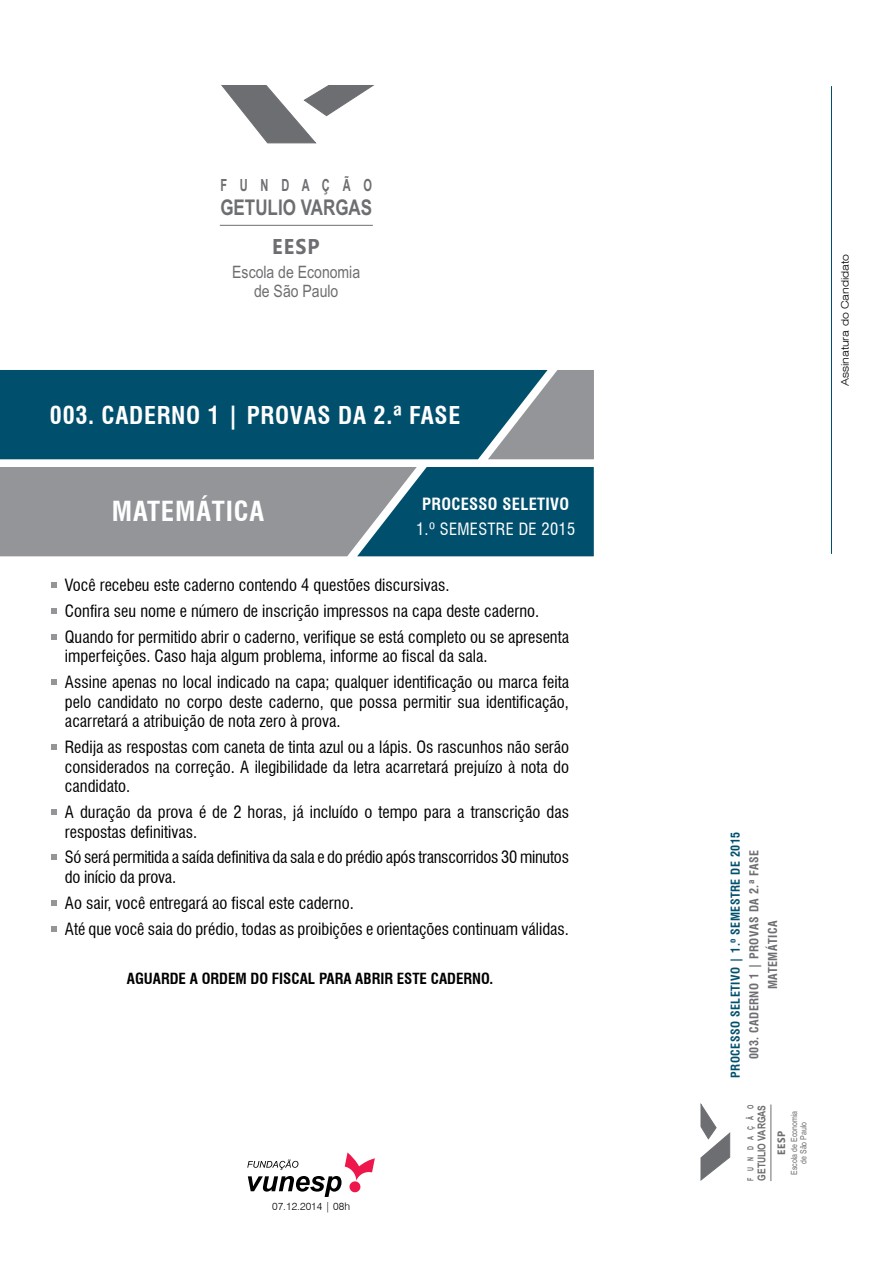
<style>
.page{position:relative;width:893px;height:1263px;background:#fff}
.page>*{position:absolute;margin:0;border:0;box-sizing:border-box;transform-origin:0 0}
.t1{font:700 condensed 27px "Swiss 721 BT";letter-spacing:.03em;color:#fff}
.t2{font:700 condensed 24px "Swiss 721 BT";letter-spacing:.03em;color:#fff}
.t3{font:700 21.6px "Arial Narrow";color:#6d6e71;scale:.96 1}
.t4{font:700 21.45px "Ebrima";color:#6d6e71;scale:.92 1}
.t5{font:17.1px/19px "Arial";color:#6d6e71;text-align:center;scale:.82 1}
.t6{font:700 16.8px "Arial Narrow";letter-spacing:.95em;color:#6d6e71;scale:.8 1}
.t7{font:condensed 16.5px/19.5px "Swiss 721 BT";color:#000}
.t8{font:condensed 16.5px "Swiss 721 BT";letter-spacing:.02em;color:#fff}
.t9{font:700 condensed 16.5px "Swiss 721 BT";letter-spacing:.02em;color:#fff}
.t10{font:700 condensed 15px "Swiss 721 BT";color:#000}
.t11{font:700 condensed 12px/18.6px "Swiss 721 BT";letter-spacing:.04em;color:#6d6e71;text-align:center}
.t12{font:700 condensed 12px "Swiss 721 BT";letter-spacing:.04em;color:#004f6d}
.t13{font:700 10.8px "Arial Narrow";color:#6d6e71;scale:.96 1}
.t14{font:700 10.65px "Ebrima";color:#6d6e71;scale:.92 1}
.t15{font:300 expanded 10.5px "Swiss 721 BT";color:#000}
.t16{font:300 10.5px "Swiss 721 BT";color:#000}
.t17{font:8.55px/9.6px "Arial";color:#6d6e71;text-align:center;scale:.82 1}
.t18{font:700 8.4px "Arial Narrow";letter-spacing:.95em;color:#6d6e71;scale:.8 1}
</style>
<div class="page">
<svg style="left:51px;top:582px;width:6px;height:6px"></svg>
<svg style="left:51px;top:608px;width:6px;height:6px"></svg>
<svg style="left:51px;top:634px;width:6px;height:6px"></svg>
<svg style="left:51px;top:679px;width:6px;height:6px"></svg>
<svg style="left:51px;top:744px;width:6px;height:6px"></svg>
<svg style="left:51px;top:809px;width:6px;height:6px"></svg>
<svg style="left:51px;top:854px;width:6px;height:6px"></svg>
<svg style="left:51px;top:900px;width:6px;height:6px"></svg>
<svg style="left:51px;top:926px;width:6px;height:5px"></svg>
<svg style="left:247px;top:1152px;width:128px;height:45px"></svg>
<hr style="left:220px;top:225px;width:153px;height:1px;background:#6d6e71">
<svg style="left:222px;top:85px;width:152px;height:58px"></svg>
<svg style="left:0;top:467px;width:594px;height:89px;background:#627f8b"></svg>
<div style="left:0;top:370px;width:488px;height:89px;background:#004f6d"></div>
<svg style="left:488px;top:370px;width:106px;height:89px;background:#788d96"></svg>
<hr style="left:771px;top:1104px;width:1px;height:77px;background:#6d6e71">
<svg style="left:701px;top:1104px;width:29px;height:76px"></svg>
<hr style="left:831px;top:86px;width:1px;height:468px;background:#004f6d">
<p class="t6" style="left:220px;top:176px;width:191px">FUNDAÇÃO</p>
<h3 class="t3" style="left:220px;top:195px;width:160px">GETULIO VARGAS</h3>
<h3 class="t4" style="left:272px;top:234px;width:53px">EESP</h3>
<p class="t5" style="left:232px;top:262px;width:158px">Escola de Economia de São Paulo</p>
<h2 class="t2" style="left:50px;top:401px;width:412px">003. CADERNO 1 | PROVAS DA 2.ª FASE</h2>
<h1 class="t1" style="left:112px;top:494px;width:152px">MATEMÁTICA</h1>
<p class="t9" style="left:422px;top:494px;width:149px">PROCESSO SELETIVO</p>
<p class="t8" style="left:416px;top:519px;width:161px">1.º semestre de 2015</p>
<p class="t7" style="left:65px;top:572px;width:506px;line-height:26px">Você recebeu este caderno contendo 4 questões discursivas.<br>Confira seu nome e número de inscrição impressos na capa deste caderno.<br>Quando for permitido abrir o caderno, verifique se está completo ou se apresenta</p>
<p class="t7" style="left:65px;top:643px;width:506px;line-height:25.8px">imperfeições. Caso haja algum problema, informe ao fiscal da sala.<br>Assine apenas no local indicado na capa; qualquer identificação ou marca feita</p>
<p class="t7" style="left:65px;top:692px;width:506px">pelo candidato no corpo deste caderno, que possa permitir sua identificação, acarretará a atribuição de nota zero à prova.</p>
<p class="t7" style="left:65px;top:737px;width:506px;text-align:justify">Redija as respostas com caneta de tinta azul ou a lápis. Os rascunhos não serão considerados na correção. A ilegibilidade da letra acarretará prejuízo à nota do candidato.</p>
<p class="t7" style="left:65px;top:802px;width:506px">A duração da prova é de 2 horas, já incluído o tempo para a transcrição das respostas definitivas.</p>
<p class="t7" style="left:65px;top:848px;width:505px">Só será permitida a saída definitiva da sala e do prédio após transcorridos 30 minutos do início da prova.</p>
<p class="t7" style="left:65px;top:890px;width:506px;line-height:26px">Ao sair, você entregará ao fiscal este caderno.<br>Até que você saia do prédio, todas as proibições e orientações continuam válidas.</p>
<p class="t10" style="left:127px;top:969px;width:368px">AGUARDE A ORDEM DO FISCAL PARA ABRIR ESTE CADERNO.</p>
<p class="t16" style="left:272px;top:1200px;width:79px">07.12.2014 | 08h</p>
<p class="t15" style="left:839px;top:386px;width:134px;rotate:-90deg">Assinatura do Candidato</p>
<p class="t12" style="left:728px;top:1078px;width:247px;rotate:-90deg">PROCESSO SELETIVO | 1.º SEMESTRE DE 2015</p>
<p class="t11" style="left:745px;top:1059px;width:211px;rotate:-90deg">003. CADERNO 1 | PROVAS DA 2.ª FASE<br>MATEMÁTICA</p>
<p class="t18" style="left:746px;top:1181px;width:96px;rotate:-90deg">FUNDAÇÃO</p>
<p class="t13" style="left:756px;top:1181px;width:81px;rotate:-90deg">GETULIO VARGAS</p>
<p class="t17" style="left:789px;top:1175px;width:80px;rotate:-90deg">Escola de Economia de São Paulo</p>
<p class="t14" style="left:775px;top:1155px;width:27px;rotate:-90deg">EESP</p>
</div>
